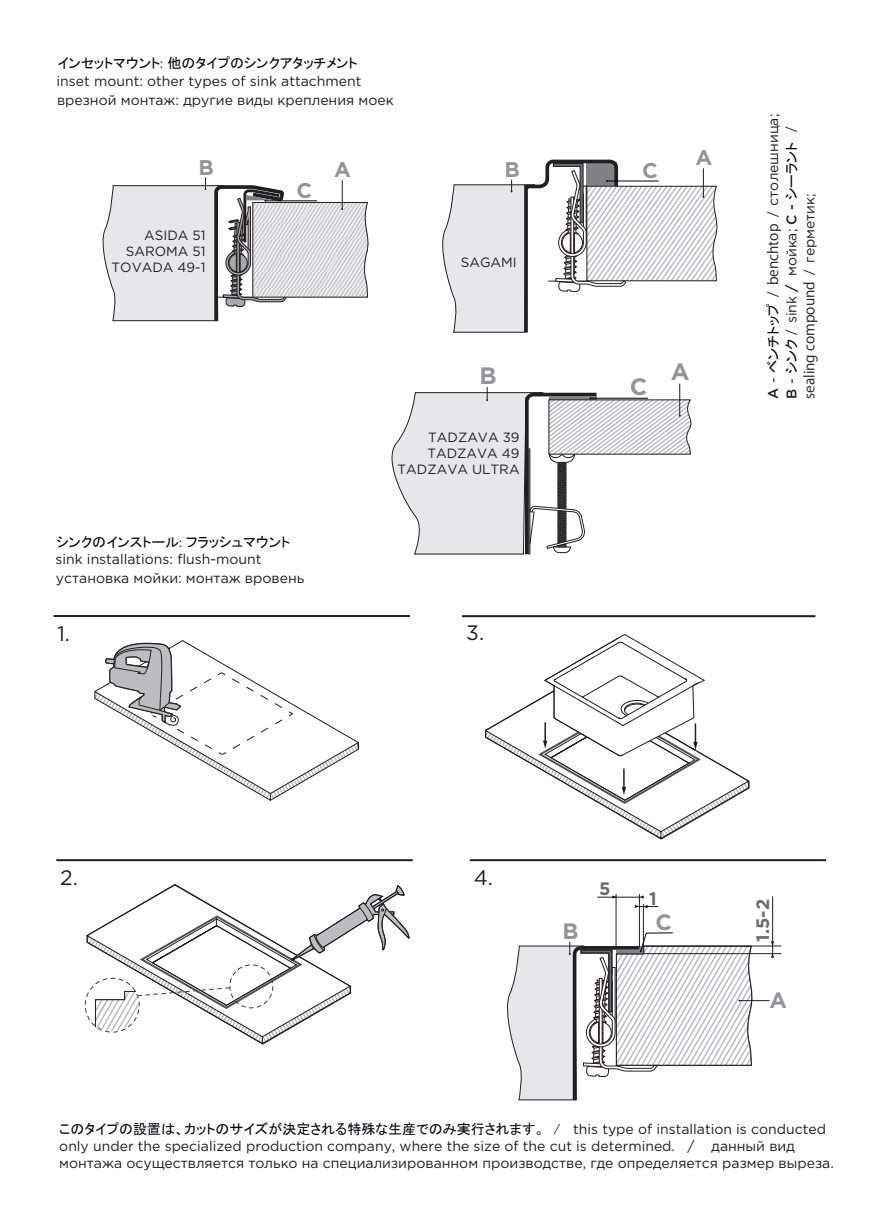
<style>
.page{position:relative;width:874px;height:1225px;background:#fff}
.page>*{position:absolute;margin:0;border:0;box-sizing:border-box;transform-origin:0 0}
.t1{font:700 23.8px "Gotham Pro";color:#939598}
.t2{font:700 22.2px "Gotham Pro";color:#939598}
.t3{font:700 21.2px "Gotham Pro";color:#939598}
.t4{font:20.8px "Gotham Pro";color:#231f20}
.t5{font:700 18px "Gotham Pro";color:#6c6d70}
.t6{font:14px/16.8px "Gotham Pro";color:#231f20}
.t7{font:14px "MS P Gothic";color:#06080c}
.t8{font:14px "Koz Go Pr 6 N";color:#231f20}
.t9{font:13.4px/16.2px "Gotham Pro";color:#231f20;text-align:right}
.s1{font-weight:500}
.s2{font-family:"MS P Gothic";color:#06080c}
.s3{font-family:"Koz Go Pr 6 N"}
.s4{font-family:"Gotham Pro"}
.s5{font-family:"Gotham Pro";color:#231f20}
</style>
<div class="page">
<hr style="left:638px;top:894px;width:1px;height:53px;background:#231f20">
<hr style="left:615px;top:894px;width:1px;height:53px;background:#231f20">
<hr style="left:642px;top:904px;width:1px;height:43px;background:#231f20">
<hr style="left:771px;top:896px;width:1px;height:57px;background:#231f20">
<svg style="left:597px;top:895px;width:46px;height:3px"></svg>
<svg style="left:634px;top:905px;width:23px;height:3px"></svg>
<hr style="left:56px;top:859px;width:356px;height:2px;background:#231f20">
<hr style="left:469px;top:859px;width:356px;height:2px;background:#231f20">
<hr style="left:644px;top:953px;width:136px;height:1px;background:#231f20">
<hr style="left:644px;top:945px;width:136px;height:1px;background:#231f20">
<hr style="left:739px;top:1000px;width:30px;height:1px;background:#231f20">
<svg style="left:507px;top:932px;width:245px;height:169px"></svg>
<svg style="left:84px;top:884px;width:326px;height:159px"></svg>
<hr style="left:54px;top:615px;width:356px;height:2px;background:#231f20">
<hr style="left:462px;top:615px;width:353px;height:2px;background:#231f20">
<svg style="left:94px;top:640px;width:265px;height:160px"></svg>
<svg style="left:485px;top:634px;width:263px;height:204px"></svg>
<svg style="left:442px;top:159px;width:275px;height:174px"></svg>
<svg style="left:102px;top:177px;width:267px;height:145px"></svg>
<hr style="left:679px;top:383px;width:1px;height:33px;background:#231f20">
<svg style="left:391px;top:387px;width:300px;height:168px"></svg>
<p class="t7" style="left:57px;top:56px;width:301px">インセットマウント: 他のタイプのシンクアタッチメント</p>
<p class="t6" style="left:57px;top:73px;width:306px">inset mount: other types of sink attachment</p>
<p class="t6" style="left:57px;top:91px;width:338px">врезной монтаж: другие виды крепления моек</p>
<h3 class="t3" style="left:198px;top:155px;width:17px">B</h3>
<h3 class="t3" style="left:504px;top:157px;width:17px">B</h3>
<h3 class="t3" style="left:641px;top:158px;width:17px">C</h3>
<h3 class="t3" style="left:334px;top:157px;width:18px">A</h3>
<p class="t9" style="left:111px;top:227px;width:95px">ASIDA 51<br>SAROMA 51<br>TOVADA 49-1</p>
<h3 class="t3" style="left:296px;top:178px;width:17px">C</h3>
<p class="t9" style="left:460px;top:254px;width:57px">SAGAMI</p>
<h3 class="t3" style="left:695px;top:145px;width:18px">A</h3>
<h1 class="t1" style="left:479px;top:362px;width:19px">B</h1>
<h1 class="t1" style="left:670px;top:357px;width:20px">A</h1>
<h1 class="t1" style="left:629px;top:373px;width:19px">C</h1>
<p class="t7" style="left:56px;top:534px;width:235px">シンクのインストール: フラッシュマウント</p>
<p class="t6" style="left:55px;top:550px;width:207px">sink installations: flush-mount</p>
<p class="t6" style="left:56px;top:569px;width:250px">установка мойки: монтаж вровень</p>
<p class="t9" style="left:397px;top:429px;width:123px">TADZAVA 39<br>TADZAVA 49<br>TADZAVA ULTRA</p>
<h3 class="t4" style="left:57px;top:622px;width:14px">1.</h3>
<h3 class="t4" style="left:466px;top:621px;width:19px">3.</h3>
<p class="t6" style="left:764px;top:399px;width:286px;line-height:18px;rotate:-90deg"><span class="s1">A</span> - <span class="s2">ベンチトップ</span> <span class="s3">/ benchtop /</span> столешница;<br><span class="s1">B</span> - <span class="s2">シンク</span> <span class="s3">/</span> sink <span class="s1">/</span> мойка; <span class="s1">С -</span> <span class="s2">シーラント</span> <span class="s3">/</span></p>
<p class="t8" style="left:800px;top:399px;width:207px;rotate:-90deg">sealing compound / <span class="s4">герметик;</span></p>
<h3 class="t4" style="left:60px;top:866px;width:19px">2.</h3>
<h3 class="t4" style="left:473px;top:866px;width:21px">4.</h3>
<h2 class="t2" style="left:562px;top:918px;width:18px">B</h2>
<p class="t5" style="left:598px;top:878px;width:13px">5</p>
<p class="t5" style="left:648px;top:888px;width:9px">1</p>
<h2 class="t2" style="left:655px;top:909px;width:18px">C</h2>
<p class="t5" style="left:752px;top:941px;width:44px;rotate:-90deg">1.5-2</p>
<h2 class="t2" style="left:769px;top:987px;width:19px">A</h2>
<p class="t7" style="left:59px;top:1122px;width:767px">このタイプの設置は、カットのサイズが決定される特殊な生産でのみ実行されます。 / <span class="s5">this type of installation is conducted</span></p>
<p class="t6" style="left:59px;top:1137px;width:775px">only under the specialized production company, where the size of the cut is determined. / данный вид монтажа осуществляется только на специализированном производстве, где определяется размер выреза.</p>
</div>
